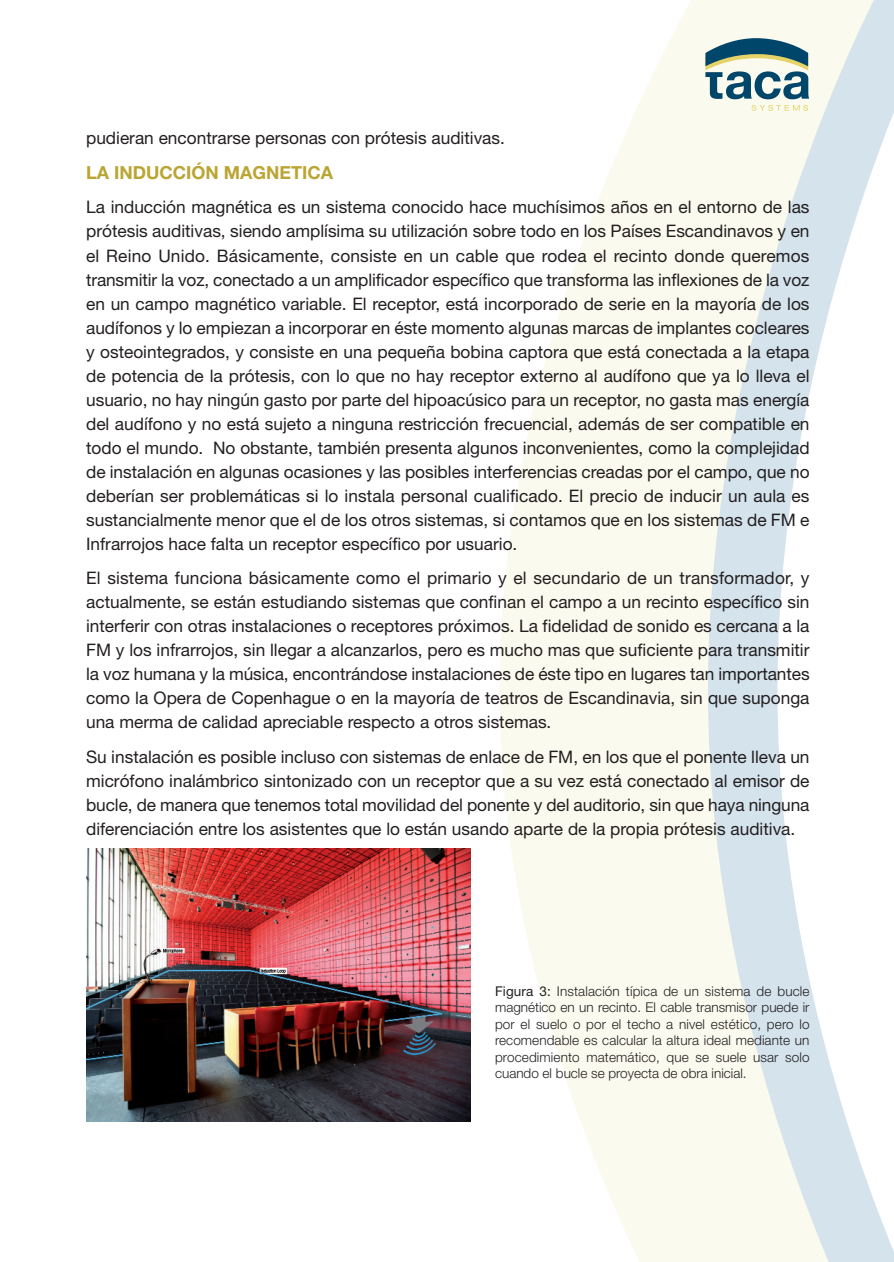
<style>
.page{position:relative;width:894px;height:1262px;background:#fff}
.page>*{position:absolute;margin:0;border:0;box-sizing:border-box;transform-origin:0 0}
.t1{font:700 18px "Helvetica Neue";color:#bba532}
.t2{font:17.25px/24px "Helvetica Neue";color:#231f20;text-align:justify}
.t3{font:300 13.5px/16.5px "Helvetica Neue";color:#231f20;text-align:justify}
.s1{font-weight:400}
</style>
<div class="page">
<svg style="left:500px;top:0;width:384px;height:1262px;fill:#fbfaee"></svg>
<svg style="left:705px;top:38px;width:104px;height:61px;background:#7d9ea3"></svg>
<svg style="left:751px;top:105px;width:56px;height:6px"></svg>
<img style="left:86px;top:848px;width:384px;height:273px">
<p class="t2" style="left:86px;top:128px;width:420px">pudieran encontrarse personas con prótesis auditivas.</p>
<p class="t1" style="left:86px;top:166px;width:248px">LA INDUCCIÓN MAGNETICA</p>
<p class="t2" style="left:86px;top:197px;width:724px">La inducción magnética es un sistema conocido hace muchísimos años en el entorno de las prótesis auditivas, siendo amplísima su utilización sobre todo en los Países Escandinavos y en el Reino Unido. Básicamente, consiste en un cable que rodea el recinto donde queremos transmitir la voz, conectado a un amplificador específico que transforma las inflexiones de la voz en un campo magnético variable. El receptor, está incorporado de serie en la mayoría de los audífonos y lo empiezan a incorporar en éste momento algunas marcas de implantes cocleares y osteointegrados, y consiste en una pequeña bobina captora que está conectada a la etapa de potencia de la prótesis, con lo que no hay receptor externo al audífono que ya lo lleva el usuario, no hay ningún gasto por parte del hipoacúsico para un receptor, no gasta mas energía del audífono y no está sujeto a ninguna restricción frecuencial, además de ser compatible en todo el mundo. No obstante, también presenta algunos inconvenientes, como la complejidad de instalación en algunas ocasiones y las posibles interferencias creadas por el campo, que no deberían ser problemáticas si lo instala personal cualificado. El precio de inducir un aula es sustancialmente menor que el de los otros sistemas, si contamos que en los sistemas de FM e Infrarrojos hace falta un receptor específico por usuario.</p>
<p class="t2" style="left:86px;top:568px;width:724px">El sistema funciona básicamente como el primario y el secundario de un transformador, y actualmente, se están estudiando sistemas que confinan el campo a un recinto específico sin interferir con otras instalaciones o receptores próximos. La fidelidad de sonido es cercana a la FM y los infrarrojos, sin llegar a alcanzarlos, pero es mucho mas que suficiente para transmitir la voz humana y la música, encontrándose instalaciones de éste tipo en lugares tan importantes como la Opera de Copenhague o en la mayoría de teatros de Escandinavia, sin que suponga una merma de calidad apreciable respecto a otros sistemas.</p>
<p class="t2" style="left:86px;top:746px;width:724px">Su instalación es posible incluso con sistemas de enlace de FM, en los que el ponente lleva un micrófono inalámbrico sintonizado con un receptor que a su vez está conectado al emisor de bucle, de manera que tenemos total movilidad del ponente y del auditorio, sin que haya ninguna diferenciación entre los asistentes que lo están usando aparte de la propia prótesis auditiva.</p>
<p class="t3" style="left:495px;top:984px;width:316px"><span class="s1">Figura 3:</span> Instalación típica de un sistema de bucle magnético en un recinto. El cable transmisor puede ir por el suelo o por el techo a nivel estético, pero lo recomendable es calcular la altura ideal mediante un procedimiento matemático, que se suele usar solo cuando el bucle se proyecta de obra inicial.</p>
</div>
